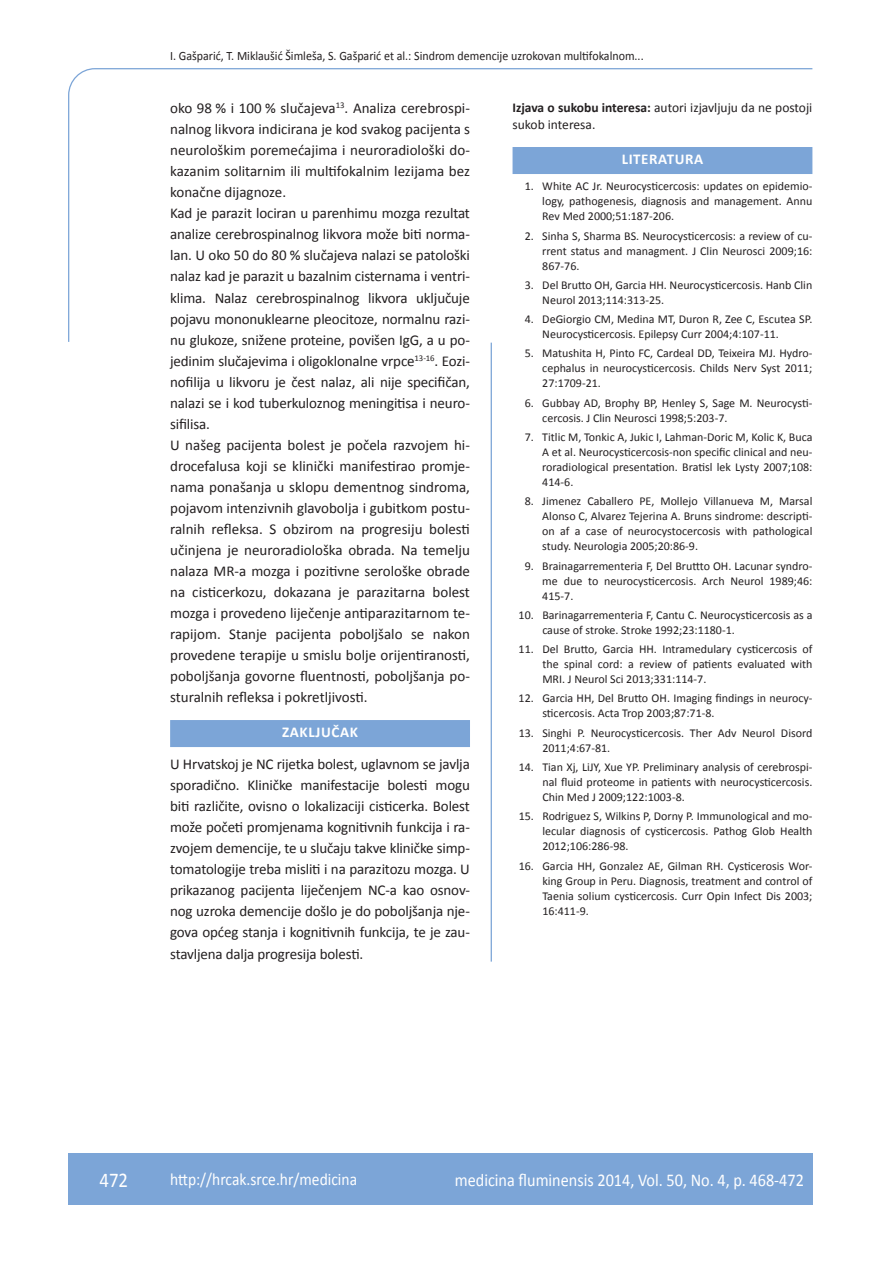
<style>
.page{position:relative;width:889px;height:1268px;background:#fff}
.page>*{position:absolute;margin:0;border:0;box-sizing:border-box;transform-origin:0 0}
.t1{font:21px "Calibri";color:#fff;scale:.9 1}
.t2{font:18px "Calibri";color:#fff;scale:.9 1}
.t3{font:17.25px "Calibri";color:#fff;scale:.9 1}
.t4{font:15px/21px "Calibri";letter-spacing:-.01em;color:#231f20}
.t5{font:700 15px "Calibri";letter-spacing:.04em;color:#fff}
.t6{font:13.5px/16.5px "Calibri";color:#231f20}
.t7{font:12.75px "Calibri";color:#231f20;scale:.94 1}
.t8{font:12px/15px "Calibri";color:#231f20;text-align:justify}
.s1{font-weight:700}
</style>
<div class="page">
<svg style="left:68px;top:68px;width:745px;height:274px"></svg>
<hr style="left:490px;top:342px;width:2px;height:619px;background:#7ca5d7">
<div style="left:68px;top:1152px;width:744px;height:51px;background:#7ca5d7"></div>
<div style="left:170px;top:720px;width:300px;height:27px;background:#7ca5d7"></div>
<div style="left:512px;top:147px;width:300px;height:27px;background:#7ca5d7"></div>
<p class="t7" style="left:170px;top:47px;width:505px">I. Gašparić, T. Miklaušić Šimleša, S. Gašparić et al.: Sindrom demencije uzrokovan multifokalnom...</p>
<p class="t4" style="left:170px;top:97px;width:301px">oko 98 % i 100 % slučajeva<sup>13</sup>. Analiza cerebrospi&shy;nalnog likvora indicirana je kod svakog pacijenta s neurološkim poremećajima i neuroradiološki do&shy;kazanim solitarnim ili multifokalnim lezijama bez konačne dijagnoze.<br>Kad je parazit lociran u parenhimu mozga rezultat analize cerebrospinalnog likvora može biti norma&shy;lan. U oko 50 do 80 % slučajeva nalazi se patološki nalaz kad je parazit u bazalnim cisternama i ventri&shy;klima. Nalaz cerebrospinalnog likvora uključuje pojavu mononuklearne pleocitoze, normalnu razi&shy;nu glukoze, snižene proteine, povišen IgG, a u po&shy;jedinim slučajevima i oligoklonalne vrpce<sup>13-16</sup>. Eozi&shy;nofilija u likvoru je čest nalaz, ali nije specifičan, nalazi se i kod tuberkuloznog meningitisa i neuro&shy;sifilisa.<br>U našeg pacijenta bolest je počela razvojem hi&shy;drocefalusa koji se klinički manifestirao promje&shy;nama ponašanja u sklopu dementnog sindroma, pojavom intenzivnih glavobolja i gubitkom postu&shy;ralnih refleksa. S obzirom na progresiju bolesti učinjena je neuroradiološka obrada. Na temelju nalaza MR-a mozga i pozitivne serološke obrade na cisticerkozu, dokazana je parazitarna bolest mozga i provedeno liječenje antiparazitarnom te&shy;rapijom. Stanje pacijenta poboljšalo se nakon provedene terapije u smislu bolje orijentiranosti, poboljšanja govorne fluentnosti, poboljšanja po&shy;sturalnih refleksa i pokretljivosti.</p>
<p class="t5" style="left:282px;top:723px;width:77px">ZAKLJUČAK</p>
<p class="t4" style="left:170px;top:753px;width:301px;text-align:justify">U Hrvatskoj je NC rijetka bolest, uglavnom se javlja sporadično. Kliničke manifestacije bolesti mogu biti različite, ovisno o lokalizaciji cisticerka. Bolest može početi promjenama kognitivnih funkcija i ra&shy;zvojem demencije, te u slučaju takve kliničke simp&shy;tomatologije treba misliti i na parazitozu mozga. U prikazanog pacijenta liječenjem NC-a kao osnov&shy;nog uzroka demencije došlo je do poboljšanja nje&shy;gova općeg stanja i kognitivnih funkcija, te je zau&shy;stavljena dalja progresija bolesti.</p>
<p class="t6" style="left:512px;top:99px;width:301px"><span class="s1">Izjava o sukobu interesa:</span> autori izjavljuju da ne postoji sukob interesa.</p>
<p class="t5" style="left:622px;top:150px;width:83px">LITE RATURA</p>
<p class="t8" style="left:542px;top:178px;width:271px;text-indent:-18px">1. White AC Jr. Neurocysticercosis: updates on epidemio&shy;logy, pathogenesis, diagnosis and management. Annu Rev Med 2000;51:187-206.</p>
<p class="t8" style="left:542px;top:227px;width:272px;text-indent:-18px">2. Sinha S, Sharma BS. Neurocysticercosis: a review of cu&shy;rrent status and managment. J Clin Neurosci 2009;16:<br>867-76.</p>
<p class="t8" style="left:542px;top:277px;width:271px;text-indent:-18px">3. Del Brutto OH, Garcia HH. Neurocysticercosis. Hanb Clin<br>Neurol 2013;114:313-25.</p>
<p class="t8" style="left:542px;top:311px;width:272px;text-indent:-18px">4. DeGiorgio CM, Medina MT, Duron R, Zee C, Escutea SP.<br>Neurocysticercosis. Epilepsy Curr 2004;4:107-11.</p>
<p class="t8" style="left:542px;top:345px;width:271px;text-indent:-18px">5. Matushita H, Pinto FC, Cardeal DD, Teixeira MJ. Hydro&shy;cephalus in neurocysticercosis. Childs Nerv Syst 2011; 27:1709-21.</p>
<p class="t8" style="left:542px;top:394px;width:271px;text-indent:-18px">6. Gubbay AD, Brophy BP, Henley S, Sage M. Neurocysti&shy;cercosis. J Clin Neurosci 1998;5:203-7.</p>
<p class="t8" style="left:542px;top:429px;width:272px;text-indent:-18px">7. Titlic M, Tonkic A, Jukic I, Lahman-Doric M, Kolic K, Buca A et al. Neurocysticercosis-non specific clinical and neu&shy;roradiological presentation. Bratisl lek Lysty 2007;108:<br>414-6.</p>
<p class="t8" style="left:542px;top:493px;width:271px;text-indent:-18px">8. Jimenez Caballero PE, Mollejo Villanueva M, Marsal Alonso C, Alvarez Tejerina A. Bruns sindrome: descripti&shy;on af a case of neurocystocercosis with pathological study. Neurologia 2005;20:86-9.</p>
<p class="t8" style="left:542px;top:557px;width:272px;text-indent:-18px">9. Brainagarrementeria F, Del Bruttto OH. Lacunar syndro&shy;me due to neurocysticercosis. Arch Neurol 1989;46:<br>415-7.</p>
<p class="t8" style="left:542px;top:606px;width:271px;text-indent:-24px">10. Barinagarrementeria F, Cantu C. Neurocysticercosis as a cause of stroke. Stroke 1992;23:1180-1.</p>
<p class="t8" style="left:542px;top:641px;width:271px;text-indent:-24px">11. Del Brutto, Garcia HH. Intramedulary cysticercosis of the spinal cord: a review of patients evaluated with MRI. J Neurol Sci 2013;331:114-7.</p>
<p class="t8" style="left:542px;top:690px;width:271px;text-indent:-24px">12. Garcia HH, Del Brutto OH. Imaging findings in neurocy&shy;sticercosis. Acta Trop 2003;87:71-8.</p>
<p class="t8" style="left:542px;top:724px;width:271px;text-indent:-24px">13. Singhi P. Neurocysticercosis. Ther Adv Neurol Disord<br>2011;4:67-81.</p>
<p class="t8" style="left:542px;top:758px;width:272px;text-indent:-24px">14. Tian Xj, LiJY, Xue YP. Preliminary analysis of cerebrospi&shy;nal fluid proteome in patients with neurocysticercosis.<br>Chin Med J 2009;122:1003-8.</p>
<p class="t8" style="left:542px;top:808px;width:272px;text-indent:-24px">15. Rodriguez S, Wilkins P, Dorny P. Immunological and mo&shy;lecular diagnosis of cysticercosis. Pathog Glob Health 2012;106:286-98.</p>
<p class="t8" style="left:542px;top:857px;width:272px;text-indent:-24px">16. Garcia HH, Gonzalez AE, Gilman RH. Cysticerosis Wor&shy;king Group in Peru. Diagnosis, treatment and control of Taenia solium cysticercosis. Curr Opin Infect Dis 2003; 16:411-9.</p>
<h1 class="t1" style="left:99px;top:1166px;width:33px">472</h1>
<h3 class="t3" style="left:170px;top:1167px;width:209px">http://hrcak.srce.hr/medicina</h3>
<h2 class="t2" style="left:455px;top:1168px;width:389px">medicina fluminensis 2014, Vol. 50, No. 4, p. 468-472</h2>
</div>
